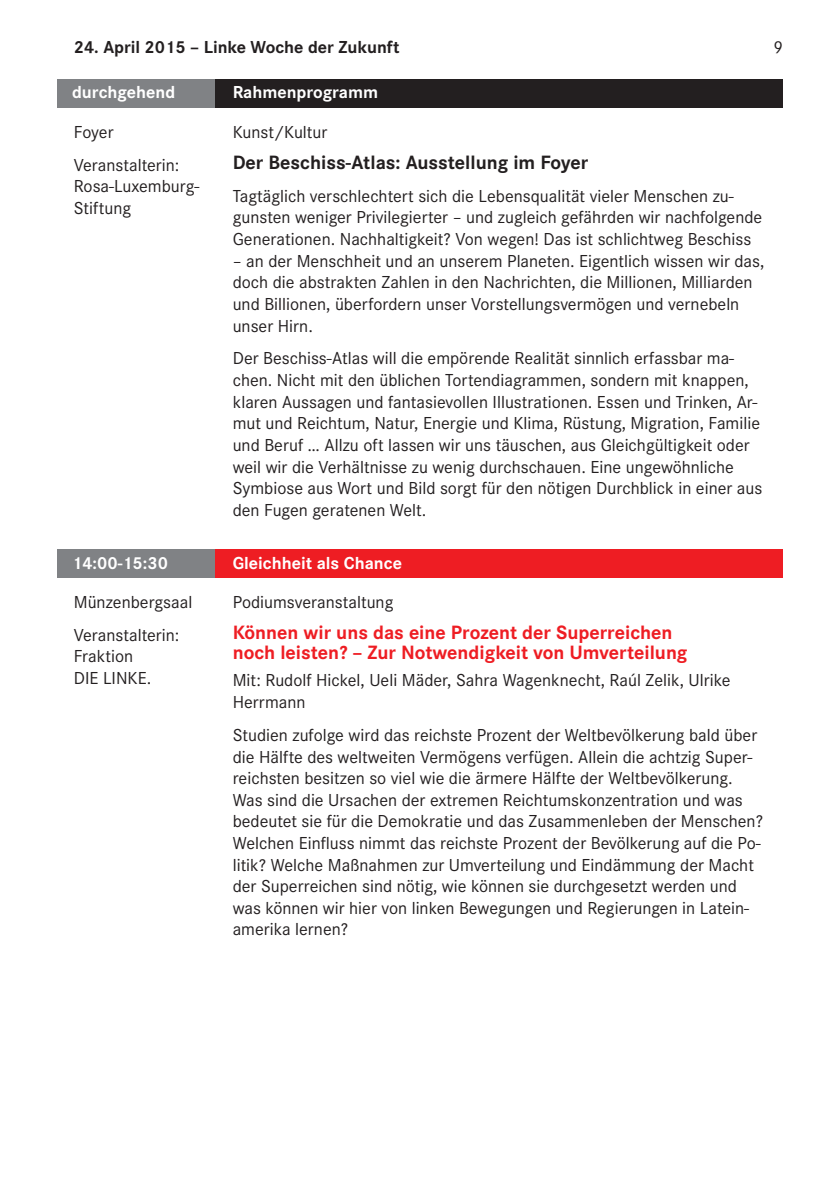
<style>
.page{position:relative;width:840px;height:1191px;background:#fff}
.page>*{position:absolute;margin:0;border:0;box-sizing:border-box;transform-origin:0 0}
.t1{font:700 20px/20px "Corporate S";color:#ee1d23}
.t2{font:700 20px "Corporate S";color:#231f20}
.t3{font:18px/21.6px "Corporate S";color:#231f20}
.t4{font:700 18px "Corporate S";color:#fff}
.t5{font:700 18px "Corporate S";color:#231f20}
</style>
<div class="page">
<div style="left:57px;top:79px;width:158px;height:29px;background:#808285"></div>
<div style="left:215px;top:79px;width:567px;height:29px;background:#231f20"></div>
<div style="left:57px;top:549px;width:158px;height:29px;background:#808285"></div>
<div style="left:215px;top:549px;width:567px;height:29px;background:#ee1d23"></div>
<p class="t5" style="left:74px;top:37px;width:327px">24. April 2015 – Linke Woche der Zukunft</p>
<p class="t3" style="left:773px;top:37px;width:11px">9</p>
<p class="t4" style="left:72px;top:82px;width:105px">durchgehend</p>
<p class="t3" style="left:74px;top:115px;width:107px;line-height:33px">Foyer<br>Veranstalterin:</p>
<p class="t3" style="left:74px;top:175px;width:127px">Rosa-Luxemburg-<br>Stiftung</p>
<p class="t4" style="left:232px;top:82px;width:147px">Rahmenprogramm</p>
<p class="t3" style="left:232px;top:121px;width:96px">Kunst/Kultur</p>
<p class="t2" style="left:232px;top:151px;width:357px">Der Beschiss-Atlas: Ausstellung im Foyer</p>
<p class="t3" style="left:232px;top:185px;width:531px">Tagtäglich verschlechtert sich die Lebensqualität vieler Menschen zu&shy;gunsten weniger Privilegierter – und zugleich gefährden wir nachfolgende<br>Generationen. Nachhaltigkeit? Von wegen! Das ist schlichtweg Beschiss</p>
<p class="t3" style="left:232px;top:250px;width:533px">– an der Menschheit und an unserem Planeten. Eigentlich wissen wir das, doch die abstrakten Zahlen in den Nachrichten, die Millionen, Milliarden und Billionen, überfordern unser Vorstellungsvermögen und vernebeln unser Hirn.</p>
<p class="t3" style="left:232px;top:348px;width:531px">Der Beschiss-Atlas will die empörende Realität sinnlich erfassbar ma&shy;chen. Nicht mit den üblichen Tortendiagrammen, sondern mit knappen, klaren Aussagen und fantasievollen Illustrationen. Essen und Trinken, Ar&shy;mut und Reichtum, Natur, Energie und Klima, Rüstung, Migration, Familie und Beruf … Allzu oft lassen wir uns täuschen, aus Gleichgültigkeit oder weil wir die Verhältnisse zu wenig durchschauen. Eine ungewöhnliche Symbiose aus Wort und Bild sorgt für den nötigen Durchblick in einer aus den Fugen geratenen Welt.</p>
<p class="t4" style="left:72px;top:552px;width:97px">14:00-15:30</p>
<p class="t3" style="left:74px;top:585px;width:120px;line-height:33px">Münzenbergsaal<br>Veranstalterin:</p>
<p class="t3" style="left:74px;top:645px;width:79px">Fraktion<br>DIE LINKE.</p>
<p class="t4" style="left:232px;top:552px;width:171px">Gleichheit als Chance</p>
<p class="t3" style="left:232px;top:591px;width:162px">Podiumsveranstaltung</p>
<p class="t1" style="left:232px;top:623px;width:456px">Können wir uns das eine Prozent der Superreichen noch leisten? – Zur Notwendigkeit von Umverteilung</p>
<p class="t3" style="left:232px;top:670px;width:499px">Mit: Rudolf Hickel, Ueli Mäder, Sahra Wagenknecht, Raúl Zelik, Ulrike<br>Herrmann</p>
<p class="t3" style="left:232px;top:724px;width:531px">Studien zufolge wird das reichste Prozent der Weltbevölkerung bald über die Hälfte des weltweiten Vermögens verfügen. Allein die achtzig Super&shy;reichsten besitzen so viel wie die ärmere Hälfte der Weltbevölkerung.<br>Was sind die Ursachen der extremen Reichtumskonzentration und was bedeutet sie für die Demokratie und das Zusammenleben der Menschen?<br>Welchen Einfluss nimmt das reichste Prozent der Bevölkerung auf die Po&shy;litik? Welche Maßnahmen zur Umverteilung und Eindämmung der Macht der Superreichen sind nötig, wie können sie durchgesetzt werden und was können wir hier von linken Bewegungen und Regierungen in Latein&shy;amerika lernen?</p>
</div>
